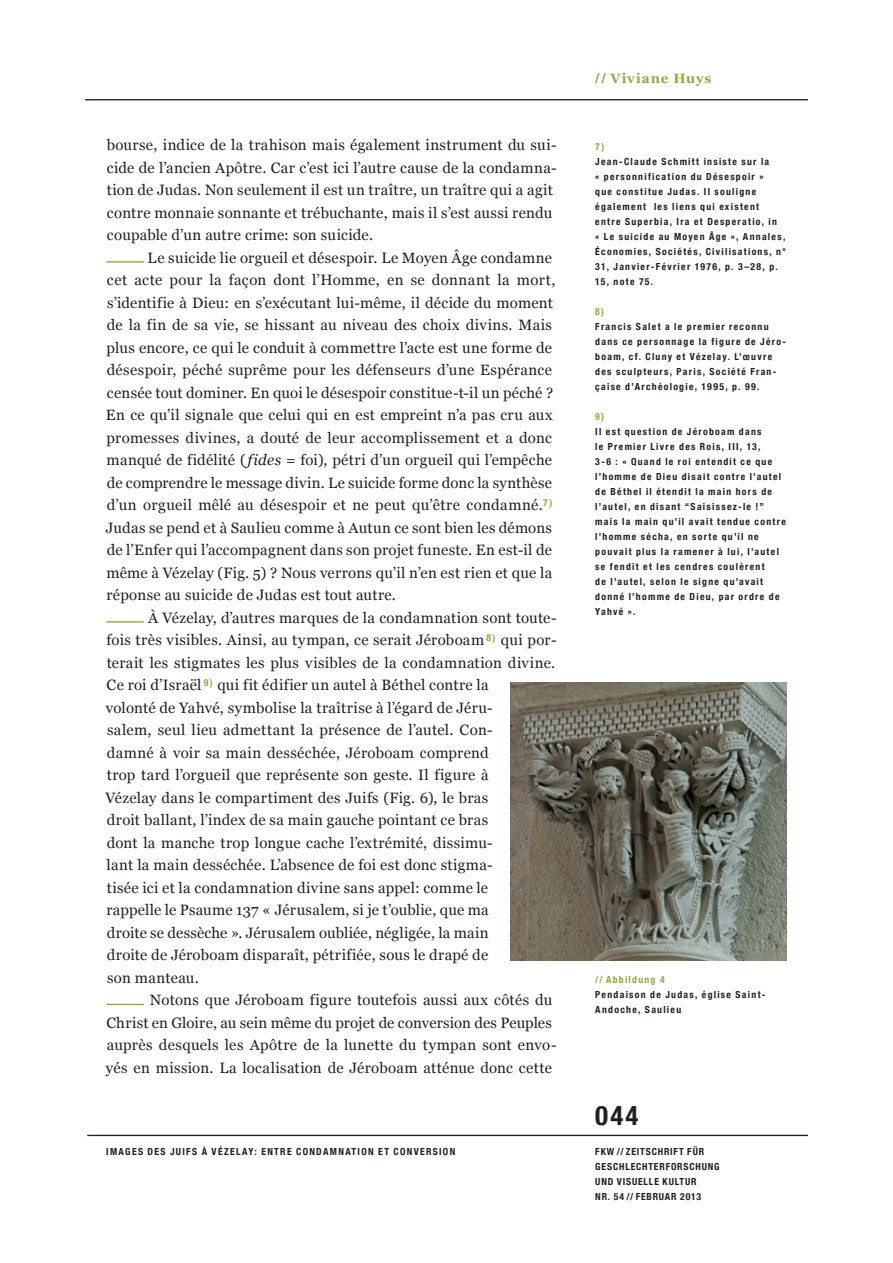
<style>
.page{position:relative;width:893px;height:1263px;background:#fff}
.page>*{position:absolute;margin:0;border:0;box-sizing:border-box;transform-origin:0 0}
.IVZ-Headline-18_21_G{font:700 condensed 27px "Helvetica Neue";color:#231f20}
.Fließtexte_Artikel{font:15px/22.5px "Georgia";letter-spacing:.02em;color:#231f20}
.t1{font:700 13.5px "Georgia";letter-spacing:.06em;color:#9ba242}
.Fießtext-Fußnoten-He{font:700 condensed 9.75px/15px "Helvetica Neue";letter-spacing:.13em;color:#231f20}
.Fießtext-Fußnoten-He-2{font:700 condensed 9.75px/15px "Helvetica Neue";letter-spacing:.085em;color:#231f20}
.Titel-Läufer{font:700 condensed 9.75px "Helvetica Neue";letter-spacing:.135em;color:#231f20}
.Abbildungen{font:700 condensed 9.75px/15px "Helvetica Neue";letter-spacing:.13em;color:#231f20}
.Abbildungen-2{font:700 condensed 9.75px "Helvetica Neue";letter-spacing:.13em;color:#9ba242}
.Fießtext-Fußnoten-He-3{font:700 condensed 9.75px "Helvetica Neue";color:#9ba242}
.s1{font-style:italic}
.s2{font-family:"Helvetica Neue";font-stretch:condensed}
</style>
<div class="page">
<img style="left:510px;top:682px;width:277px;height:278px">
<hr style="left:106px;top:261px;width:38px;height:2px;background:#9ba242">
<hr style="left:106px;top:621px;width:38px;height:2px;background:#9ba242">
<hr style="left:106px;top:1004px;width:38px;height:1px;background:#9ba242">
<hr style="left:87px;top:1135px;width:721px;height:1px;background:#231f20">
<hr style="left:85px;top:99px;width:723px;height:1px;background:#231f20">
<p class="Fließtexte_Artikel" style="left:107px;top:134px;width:451px">bourse, indice de la trahison mais également instrument du sui&shy;cide de l’ancien Apôtre. Car c’est ici l’autre cause de la condamna&shy;tion de Judas. Non seulement il est un traître, un traître qui a agit contre monnaie sonnante et trébuchante, mais il s’est aussi rendu coupable d’un autre crime: son suicide.</p>
<p class="Fließtexte_Artikel" style="left:106px;top:246px;width:451px;text-indent:42px">Le suicide lie orgueil et désespoir. Le Moyen Âge condamne cet acte pour la façon dont l’Homme, en se donnant la mort, s’identifie à Dieu: en s’exécutant lui-même, il décide du moment de la fin de sa vie, se hissant au niveau des choix divins. Mais plus encore, ce qui le conduit à commettre l’acte est une forme de désespoir, péché suprême pour les défenseurs d’une Espérance censée tout dominer. En quoi le désespoir constitue-t-il un péché ?<br>En ce qu’il signale que celui qui en est empreint n’a pas cru aux promesses divines, a douté de leur accomplissement et a donc manqué de fidélité (<span class="s1">fides</span> = foi), pétri d’un orgueil qui l’empêche de comprendre le message divin. Le suicide forme donc la synthèse d’un orgueil mêlé au désespoir et ne peut qu’être condamné.<sup>7)<br></sup>Judas se pend et à Saulieu comme à Autun ce sont bien les démons de l’Enfer qui l’accompagnent dans son projet funeste. En est-il de même à Vézelay (Fig. 5) ? Nous verrons qu’il n’en est rien et que la réponse au suicide de Judas est tout autre.</p>
<p class="Fließtexte_Artikel" style="left:105px;top:606px;width:453px;text-indent:43px">À Vézelay, d’autres marques de la condamnation sont toute&shy;fois très visibles. Ainsi, au tympan, ce serait Jéroboam <sup>8)</sup> qui por&shy;terait les stigmates les plus visibles de la condamnation divine.<br>Ce roi d’Israël <sup>9)</sup> qui fit édifier un autel à Béthel contre la<br>volonté de Yahvé, symbolise la traîtrise à l’égard de Jéru-<br>salem, seul lieu admettant la présence de l’autel. Con-<br>damné à voir sa main desséchée, Jéroboam comprend<br>trop tard l’orgueil que représente son geste. Il figure à<br>Vézelay dans le compartiment des Juifs (Fig. 6), le bras<br>droit ballant, l’index de sa main gauche pointant ce bras<br>dont la manche trop longue cache l’extrémité, dissimu-<br>lant la main desséchée. L’absence de foi est donc stigma-<br>tisée ici et la condamnation divine sans appel: comme le<br>rappelle le Psaume 137 « Jérusalem, si je t’oublie, que ma<br>droite se dessèche ». Jérusalem oubliée, négligée, la main<br>droite de Jéroboam disparaît, pétrifiée, sous le drapé de<br>son manteau.</p>
<p class="Fließtexte_Artikel" style="left:106px;top:989px;width:452px;text-indent:44px">Notons que Jéroboam figure toutefois aussi aux côtés du Christ en Gloire, au sein même du projet de conversion des Peuples auprès desquels les Apôtre de la lunette du tympan sont envo&shy;yés en mission. La localisation de Jéroboam atténue donc cette</p>
<p class="Titel-Läufer" style="left:106px;top:1146px;width:350px">IMAGES DES JUIFS À VÉZELAY: ENTRE CONDAMNATION ET CONVERSION</p>
<p class="t1" style="left:595px;top:69px;width:118px"><span class="s2">//</span> Viviane Huys</p>
<p class="Fießtext-Fußnoten-He-3" style="left:595px;top:141px;width:11px">7)</p>
<p class="Fießtext-Fußnoten-He" style="left:595px;top:154px;width:192px">Jean-Claude Schmitt insiste sur la<br>« personnification du Désespoir »<br>que constitue Judas. Il souligne également les liens qui existent entre Superbia, Ira et Desperatio, in<br>« Le suicide au Moyen Âge », Annales, Économies, Sociétés, Civilisations, n° 31, Janvier-Février 1976, p. 3–28, p.<br>15, note 75.</p>
<p class="Fießtext-Fußnoten-He-3" style="left:595px;top:306px;width:10px">8)</p>
<p class="Fießtext-Fußnoten-He" style="left:595px;top:319px;width:192px">Francis Salet a le premier reconnu dans ce personnage la figure de Jéro&shy;boam, cf. Cluny et Vézelay. L’œuvre des sculpteurs, Paris, Société Fran&shy;çaise d’Archéologie, 1995, p. 99.</p>
<p class="Fießtext-Fußnoten-He-3" style="left:595px;top:411px;width:10px">9)</p>
<p class="Fießtext-Fußnoten-He" style="left:595px;top:424px;width:192px">Il est question de Jéroboam dans<br>le Premier Livre des Rois, III, 13,<br>3-6 : « Quand le roi entendit ce que l’homme de Dieu disait contre l’autel de Béthel il étendit la main hors de l’autel, en disant “Saisissez-le !” mais la main qu’il avait tendue contre l’homme sécha, en sorte qu’il ne pouvait plus la ramener à lui, l’autel se fendit et les cendres coulèrent<br>de l’autel, selon le signe qu’avait donné l’homme de Dieu, par ordre de<br>Yahvé ».</p>
<p class="Abbildungen-2" style="left:595px;top:973px;width:71px">// Abbildung 4</p>
<p class="Abbildungen" style="left:595px;top:986px;width:171px">Pendaison de Judas, église Saint-<br>Andoche, Saulieu</p>
<p class="IVZ-Headline-18_21_G" style="left:595px;top:1099px;width:45px">044</p>
<p class="Fießtext-Fußnoten-He-2" style="left:595px;top:1144px;width:126px">FKW // ZEITSCHRIFT FÜR<br>GESCHLECHTERFORSCHUNG<br>UND VISUELLE KULTUR<br>NR. 54 // FEBRUAR 2013</p>
</div>
